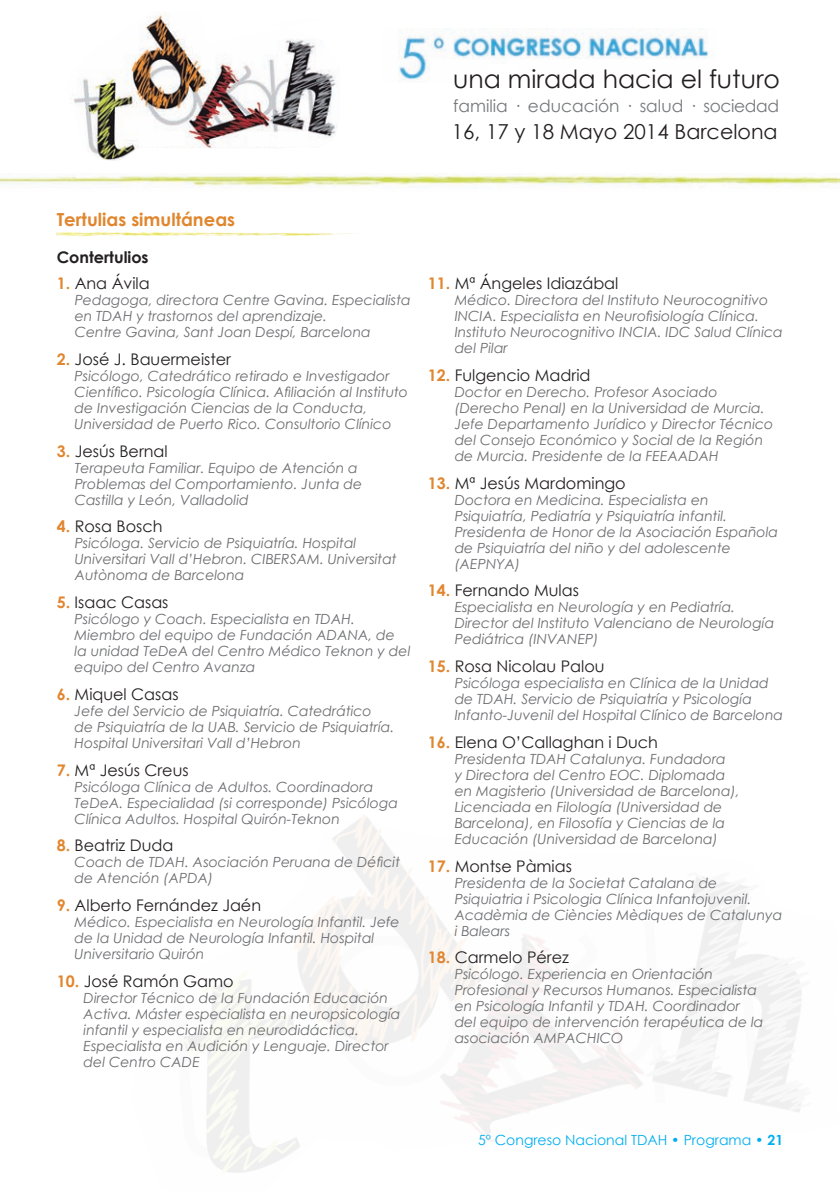
<style>
.page{position:relative;width:840px;height:1191px;background:#fff}
.page>*{position:absolute;margin:0;border:0;box-sizing:border-box;transform-origin:0 0}
.t1{font:25.2px "Century Gothic";color:#231f20}
.t2{font:20.6px "Century Gothic";color:#231f20}
.t3{font:700 18px "Century Gothic";color:#e0862e}
.t4{font:17px "Century Gothic";color:#76787b}
.t5{font:16px "Century Gothic";color:#231f20}
.t6{font:700 16px "Century Gothic";color:#231f20}
.t7{font:italic 14px/16px "Century Gothic";color:#6c6d70}
.t8{font:14px "Century Gothic";color:#00aeef}
.s1{font-weight:700;color:#e0862e}
.s2{font-weight:700}
</style>
<div class="page">
<img style="left:0;top:173px;width:839px;height:14px">
<img style="left:398px;top:28px;width:311px;height:54px">
<div style="left:488px;top:64px;width:29px;height:25px;background:#fff"></div>
<img style="left:73px;top:14px;width:266px;height:147px">
<img style="left:57px;top:233px;width:300px;height:4px">
<h1 class="t1" style="left:453px;top:61px;width:328px">una mirada hacia el futuro</h1>
<p class="t4" style="left:453px;top:94px;width:327px">familia · educación · salud · sociedad</p>
<h2 class="t2" style="left:451px;top:117px;width:327px">16, 17 y 18 Mayo 2014 Barcelona</h2>
<p class="t3" style="left:57px;top:205px;width:180px">Tertulias simultáneas</p>
<p class="t6" style="left:57px;top:245px;width:93px">Contertulios</p>
<p class="t5" style="left:57px;top:272px;width:94px"><span class="s1">1.</span> Ana Ávila</p>
<p class="t7" style="left:75px;top:292px;width:337px">Pedagoga, directora Centre Gavina. Especialista en TDAH y trastornos del aprendizaje.<br>Centre Gavina, Sant Joan Despí, Barcelona</p>
<p class="t5" style="left:57px;top:348px;width:176px"><span class="s1">2.</span> José J. Bauermeister</p>
<p class="t7" style="left:75px;top:368px;width:335px">Psicólogo, Catedrático retirado e Investigador Científico. Psicología Clínica. Afiliación al Instituto de Investigación Ciencias de la Conducta, Universidad de Puerto Rico. Consultorio Clínico</p>
<p class="t5" style="left:57px;top:440px;width:112px"><span class="s1">3.</span> Jesús Bernal</p>
<p class="t7" style="left:75px;top:459px;width:289px">Terapeuta Familiar. Equipo de Atención a<br>Problemas del Comportamiento. Junta de<br>Castilla y León, Valladolid</p>
<p class="t5" style="left:57px;top:515px;width:107px"><span class="s1">4.</span> Rosa Bosch</p>
<p class="t7" style="left:75px;top:535px;width:323px">Psicóloga. Servicio de Psiquiatría. Hospital<br>Universitari Vall d’Hebron. CIBERSAM. Universitat<br>Autònoma de Barcelona</p>
<p class="t5" style="left:57px;top:591px;width:113px"><span class="s1">5.</span> Isaac Casas</p>
<p class="t7" style="left:75px;top:611px;width:337px">Psicólogo y Coach. Especialista en TDAH.<br>Miembro del equipo de Fundación ADANA, de la unidad TeDeA del Centro Médico Teknon y del equipo del Centro Avanza</p>
<p class="t5" style="left:57px;top:683px;width:123px"><span class="s1">6.</span> Miquel Casas</p>
<p class="t7" style="left:75px;top:702px;width:321px">Jefe del Servicio de Psiquiatría. Catedrático<br>de Psiquiatría de la UAB. Servicio de Psiquiatría.<br>Hospital Universitari Vall d’Hebron</p>
<p class="t5" style="left:57px;top:758px;width:133px"><span class="s1">7.</span> Mª Jesús Creus</p>
<p class="t7" style="left:75px;top:778px;width:325px">Psicóloga Clínica de Adultos. Coordinadora<br>TeDeA. Especialidad (si corresponde) Psicóloga<br>Clínica Adultos. Hospital Quirón-Teknon</p>
<p class="t5" style="left:57px;top:834px;width:118px"><span class="s1">8.</span> Beatriz Duda</p>
<p class="t7" style="left:75px;top:854px;width:327px">Coach de TDAH. Asociación Peruana de Déficit de Atención (APDA)</p>
<p class="t5" style="left:57px;top:894px;width:206px"><span class="s1">9.</span> Alberto Fernández Jaén</p>
<p class="t7" style="left:75px;top:913px;width:326px">Médico. Especialista en Neurología Infantil. Jefe de la Unidad de Neurología Infantil. Hospital<br>Universitario Quirón</p>
<p class="t5" style="left:57px;top:969px;width:178px"><span class="s1">10.</span> José Ramón Gamo</p>
<p class="t7" style="left:84px;top:989px;width:318px">Director Técnico de la Fundación Educación Activa. Máster especialista en neuropsicología infantil y especialista en neurodidáctica.<br>Especialista en Audición y Lenguaje. Director del Centro CADE</p>
<p class="t5" style="left:427px;top:272px;width:192px"><span class="s1">11.</span> Mª Ángeles Idiazábal</p>
<p class="t7" style="left:454px;top:292px;width:329px">Médico. Directora del Instituto Neurocognitivo INCIA. Especialista en Neurofisiología Clínica.<br>Instituto Neurocognitivo INCIA. IDC Salud Clínica del Pilar</p>
<p class="t5" style="left:427px;top:364px;width:164px"><span class="s1">12.</span> Fulgencio Madrid</p>
<p class="t7" style="left:454px;top:384px;width:320px">Doctor en Derecho. Profesor Asociado (Derecho Penal) en la Universidad de Murcia.<br>Jefe Departamento Jurídico y Director Técnico del Consejo Económico y Social de la Región de Murcia. Presidente de la FEEAADAH</p>
<p class="t5" style="left:427px;top:472px;width:199px"><span class="s1">13.</span> Mª Jesús Mardomingo</p>
<p class="t7" style="left:454px;top:491px;width:325px">Doctora en Medicina. Especialista en Psiquiatría, Pediatría y Psiquiatría infantil.<br>Presidenta de Honor de la Asociación Española de Psiquiatría del niño y del adolescente (AEPNYA)</p>
<p class="t5" style="left:427px;top:579px;width:152px"><span class="s1">14.</span> Fernando Mulas</p>
<p class="t7" style="left:454px;top:599px;width:321px">Especialista en Neurología y en Pediatría.<br>Director del Instituto Valenciano de Neurología<br>Pediátrica (INVANEP)</p>
<p class="t5" style="left:427px;top:655px;width:178px"><span class="s1">15.</span> Rosa Nicolau Palou</p>
<p class="t7" style="left:454px;top:675px;width:330px">Psicóloga especialista en Clínica de la Unidad de TDAH. Servicio de Psiquiatría y Psicología<br>Infanto-Juvenil del Hospital Clínico de Barcelona</p>
<p class="t5" style="left:427px;top:731px;width:231px"><span class="s1">16.</span> Elena O’Callaghan i Duch</p>
<p class="t7" style="left:454px;top:750px;width:286px">Presidenta TDAH Catalunya. Fundadora<br>y Directora del Centro EOC. Diplomada en Magisterio (Universidad de Barcelona), Licenciada en Filología (Universidad de Barcelona), en Filosofía y Ciencias de la Educación (Universidad de Barcelona)</p>
<p class="t5" style="left:427px;top:854px;width:146px"><span class="s1">17.</span> Montse Pàmias</p>
<p class="t7" style="left:454px;top:874px;width:329px">Presidenta de la Societat Catalana de Psiquiatria i Psicologia Clínica Infantojuvenil.<br>Acadèmia de Ciències Mèdiques de Catalunya i Balears</p>
<p class="t5" style="left:427px;top:946px;width:143px"><span class="s1">18.</span> Carmelo Pérez</p>
<p class="t7" style="left:454px;top:966px;width:310px">Psicólogo. Experiencia en Orientación Profesional y Recursos Humanos. Especialista en Psicología Infantil y TDAH. Coordinador del equipo de intervención terapéutica de la asociación AMPACHICO</p>
<p class="t8" style="left:478px;top:1130px;width:306px">5º Congreso Nacional TDAH • Programa • <span class="s2">21</span></p>
</div>
